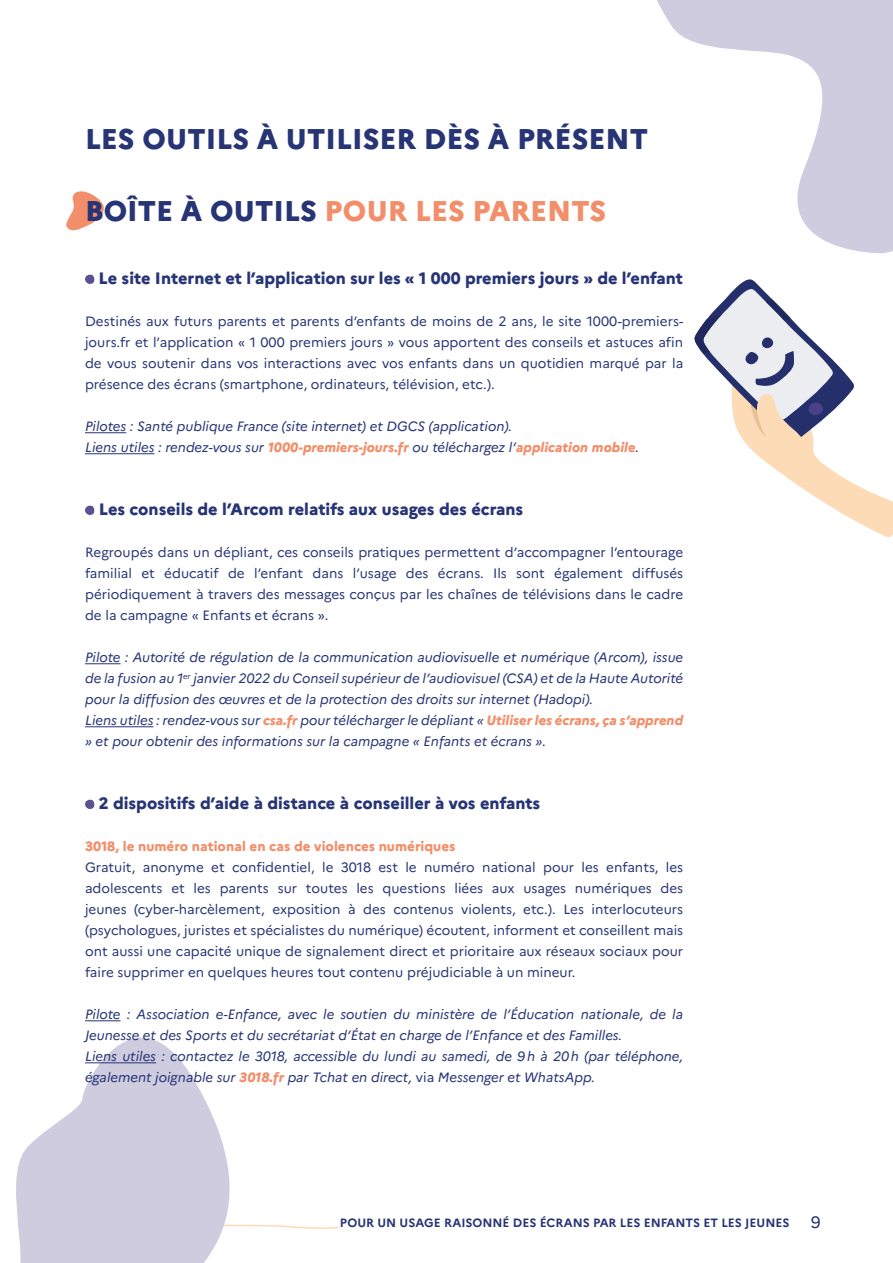
<style>
.page{position:relative;width:893px;height:1263px;background:#fff}
.page>*{position:absolute;margin:0;border:0;box-sizing:border-box;transform-origin:0 0}
.t1{font:800 28.5px "Marianne";color:#273475}
.t2{font:800 28.5px "Marianne";color:#f28f6a}
.t3{font:800 16.5px "Marianne";color:#273475}
.t4{font:16.5px "Marianne";color:#273475}
.t5{font:13.5px/21px "Marianne";color:#273475;text-align:justify}
.t6{font:italic 13.5px/21px "Marianne";color:#273475}
.t7{font:800 13.5px "Marianne";color:#f28f6a}
.t8{font:700 12px "Marianne";color:#273475}
.s1{color:#273475}
.s2{font-weight:800;color:#f28f6a}
.s3{font-style:normal}
</style>
<div class="page">
<svg style="left:255px;top:1224px;width:84px;height:5px"></svg>
<svg style="left:66px;top:191px;width:38px;height:40px"></svg>
<svg style="left:16px;top:1021px;width:239px;height:242px;fill:#cfcce0"></svg>
<svg style="left:657px;top:0;width:236px;height:254px"></svg>
<hr style="left:85px;top:432px;width:41px;height:1px;background:#273475">
<hr style="left:85px;top:453px;width:69px;height:1px;background:#273475">
<hr style="left:85px;top:663px;width:36px;height:1px;background:#273475">
<hr style="left:85px;top:726px;width:69px;height:1px;background:#273475">
<hr style="left:85px;top:1020px;width:36px;height:1px;background:#273475">
<hr style="left:85px;top:1062px;width:71px;height:1px;background:#273475">
<svg style="left:85px;top:274px;width:10px;height:10px"></svg>
<svg style="left:85px;top:505px;width:10px;height:10px"></svg>
<svg style="left:85px;top:799px;width:10px;height:10px"></svg>
<svg style="left:694px;top:279px;width:199px;height:258px"></svg>
<h1 class="t1" style="left:85px;top:117px;width:564px">LES OUTILS À UTILISER DÈS À PRÉSENT</h1>
<h1 class="t2" style="left:85px;top:189px;width:523px"><span class="s1">BOÎTE À OUTILS</span> POUR LES PARENTS</h1>
<p class="t3" style="left:99px;top:265px;width:586px">Le site Internet et l’application sur les « 1 000 premiers jours » de l’enfant</p>
<p class="t5" style="left:85px;top:310px;width:600px">Destinés aux futurs parents et parents d’enfants de moins de 2 ans, le site 1000-premiers&shy;jours.fr et l’application « 1 000 premiers jours » vous apportent des conseils et astuces afin de vous soutenir dans vos interactions avec vos enfants dans un quotidien marqué par la présence des écrans (smartphone, ordinateurs, télévision, etc.).</p>
<p class="t6" style="left:85px;top:415px;width:556px">Pilotes : Santé publique France (site internet) et DGCS (application).<br>Liens utiles : rendez-vous sur <span class="s2">1000-premiers-jours.fr</span> ou téléchargez l’<span class="s2">application mobile</span>.</p>
<p class="t3" style="left:99px;top:496px;width:426px">Les conseils de l’Arcom relatifs aux usages des écrans</p>
<p class="t5" style="left:85px;top:541px;width:600px">Regroupés dans un dépliant, ces conseils pratiques permettent d’accompagner l’entourage familial et éducatif de l’enfant dans l’usage des écrans. Ils sont également diffusés périodiquement à travers des messages conçus par les chaînes de télévisions dans le cadre de la campagne « Enfants et écrans ».</p>
<p class="t6" style="left:85px;top:646px;width:600px">Pilote : Autorité de régulation de la communication audiovisuelle et numérique (Arcom), issue de la fusion au 1<sup>er</sup> janvier 2022 du Conseil supérieur de l’audiovisuel (CSA) et de la Haute Autorité pour la diffusion des œuvres et de la protection des droits sur internet (Hadopi).<br>Liens utiles : rendez-vous sur <span class="s2">csa.fr</span> pour télécharger le dépliant « <span class="s2">Utiliser les écrans, ça s’apprend </span>» et pour obtenir des informations sur la campagne « Enfants et écrans ».</p>
<p class="t3" style="left:99px;top:790px;width:443px">2 dispositifs d’aide à distance à conseiller à vos enfants</p>
<p class="t7" style="left:85px;top:836px;width:372px">3018, le numéro national en cas de violences numériques</p>
<p class="t5" style="left:85px;top:856px;width:600px">Gratuit, anonyme et confidentiel, le 3018 est le numéro national pour les enfants, les adolescents et les parents sur toutes les questions liées aux usages numériques des jeunes (cyber-harcèlement, exposition à des contenus violents, etc.). Les interlocuteurs (psychologues, juristes et spécialistes du numérique) écoutent, informent et conseillent mais ont aussi une capacité unique de signalement direct et prioritaire aux réseaux sociaux pour faire supprimer en quelques heures tout contenu préjudiciable à un mineur.</p>
<p class="t6" style="left:85px;top:1003px;width:600px">Pilote : Association e-Enfance, avec le soutien du ministère de l’Éducation nationale, de la Jeunesse et des Sports et du secrétariat d’État en charge de l’Enfance et des Familles.<br>Liens utiles : contactez le 3018, accessible du lundi au samedi, de 9 h à 20 h (par téléphone, également joignable sur <span class="s2">3018.fr</span> par Tchat en direct, <span class="s3">via</span> Messenger et WhatsApp.</p>
<p class="t8" style="left:340px;top:1214px;width:451px">POUR UN USAGE RAISONNÉ DES ÉCRANS PAR LES ENFANTS ET LES JEUNES</p>
<p class="t4" style="left:811px;top:1209px;width:11px">9</p>
</div>
